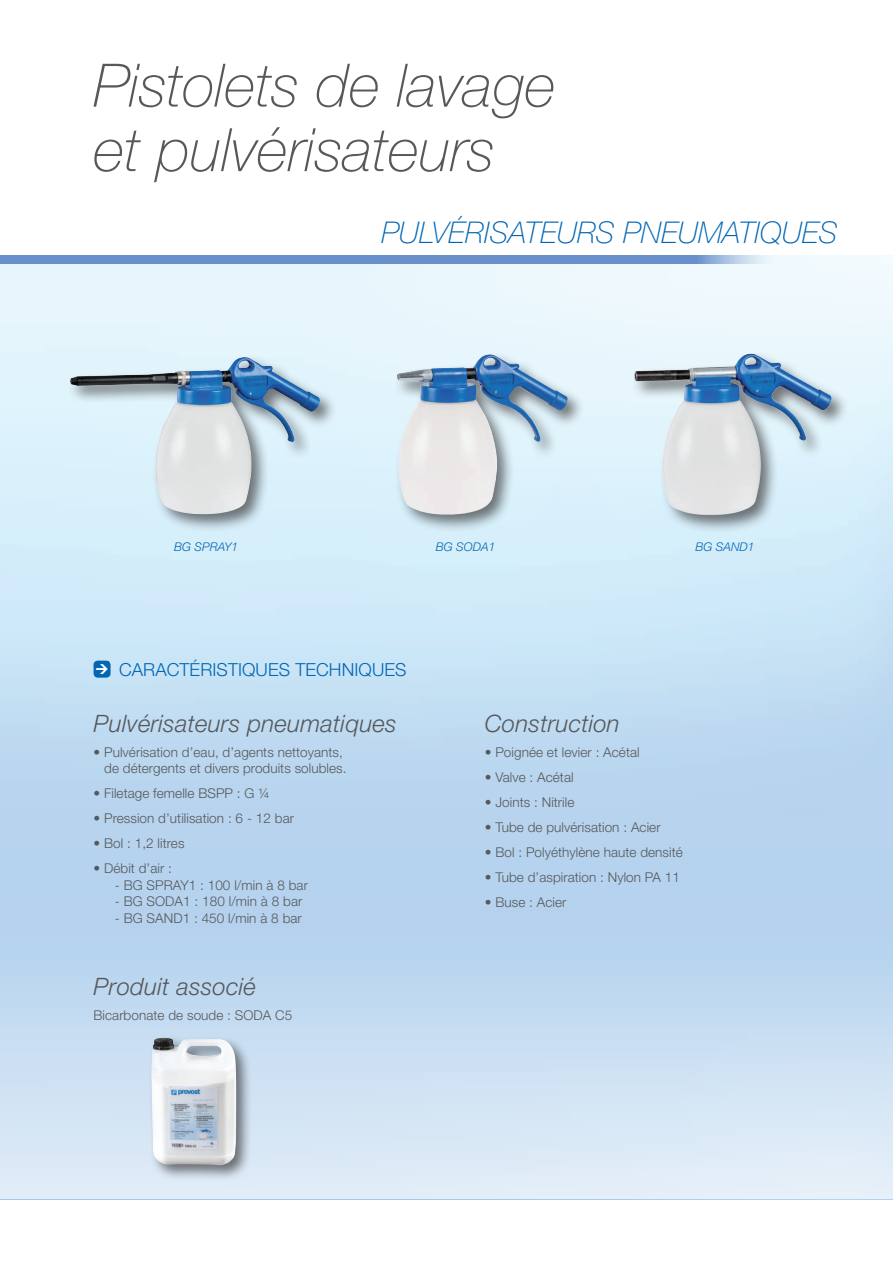
<style>
.page{position:relative;width:893px;height:1263px;background:#fff}
.page>*{position:absolute;margin:0;border:0;box-sizing:border-box;transform-origin:0 0}
.t1{font:italic 100 60px/64.5px "Helvetica Neue LT Std";color:#57585a}
.t2{font:italic 100 30px "Helvetica Neue LT Std";color:#0166b3}
.t3{font:italic 300 24px "Helvetica Neue LT Std";letter-spacing:.01em;color:#57585a}
.t4{font:300 18px "Helvetica Neue LT Std";letter-spacing:.005em;color:#0166b3}
.t5{font:300 13.5px/16.5px "Helvetica Neue LT Std";letter-spacing:.005em;color:#57585a;text-align:right}
.t6{font:italic 300 12px "Helvetica Neue LT Std";letter-spacing:.005em;color:#0166b3}
</style>
<div class="page">
<img style="left:0;top:264px;width:893px;height:586px">
<svg style="left:0;top:255px;width:893px;height:9px;background:#82a3d3"></svg>
<div style="left:0;top:850px;width:893px;height:349px;background:linear-gradient(to bottom,#accdec,#e2edf7)"></div>
<div style="left:94px;top:661px;width:17px;height:17px;background:#0166b3;border-radius:4px"></div>
<div style="left:67px;top:354px;width:271px;height:178px;background:#231f20;opacity:.6"></div>
<img style="left:70px;top:357px;width:251px;height:158px">
<div style="left:393px;top:351px;width:193px;height:182px;background:#231f20;opacity:.6"></div>
<img style="left:397px;top:354px;width:171px;height:161px">
<div style="left:631px;top:351px;width:218px;height:182px;background:#231f20;opacity:.6"></div>
<img style="left:617px;top:343px;width:221px;height:186px">
<div style="left:147px;top:1034px;width:106px;height:147px;background:#231f20;opacity:.6"></div>
<img style="left:151px;top:1037px;width:85px;height:128px">
<h1 class="t1" style="left:94px;top:53px;width:464px">Pistolets de lavage et pulvérisateurs</h1>
<h2 class="t2" style="left:381px;top:215px;width:458px">PULVÉRISATEURS PNEUMATIQUES</h2>
<p class="t6" style="left:174px;top:539px;width:65px">BG SPRAY1</p>
<p class="t6" style="left:436px;top:539px;width:61px">BG SODA1</p>
<p class="t6" style="left:695px;top:539px;width:61px">BG SAND1</p>
<h3 class="t4" style="left:119px;top:659px;width:289px">CARACTÉRISTIQUES TECHNIQUES</h3>
<h3 class="t3" style="left:94px;top:709px;width:305px">Pulvérisateurs pneumatiques</h3>
<p class="t5" style="left:94px;top:743px;width:254px">• Pulvérisation d’eau, d’agents nettoyants, de détergents et divers produits solubles.</p>
<p class="t5" style="left:94px;top:785px;width:178px">• Filetage femelle BSPP : G ¼</p>
<p class="t5" style="left:94px;top:810px;width:202px">• Pression d’utilisation : 6 - 12 bar</p>
<p class="t5" style="left:94px;top:835px;width:92px">• Bol : 1,2 litres</p>
<p class="t5" style="left:94px;top:860px;width:80px">• Débit d’air :</p>
<p class="t5" style="left:115px;top:876px;width:195px">- BG SPRAY1 : 100 l/min à 8 bar</p>
<p class="t5" style="left:115px;top:893px;width:189px">- BG SODA1 : 180 l/min à 8 bar</p>
<p class="t5" style="left:115px;top:909px;width:189px">- BG SAND1 : 450 l/min à 8 bar</p>
<h3 class="t3" style="left:94px;top:972px;width:164px">Produit associé</h3>
<p class="t5" style="left:94px;top:1007px;width:200px">Bicarbonate de soude : SODA C5</p>
<h3 class="t3" style="left:485px;top:709px;width:137px">Construction</h3>
<p class="t5" style="left:485px;top:743px;width:156px">• Poignée et levier : Acétal</p>
<p class="t5" style="left:485px;top:768px;width:90px">• Valve : Acétal</p>
<p class="t5" style="left:485px;top:793px;width:91px">• Joints : Nitrile</p>
<p class="t5" style="left:485px;top:818px;width:177px">• Tube de pulvérisation : Acier</p>
<p class="t5" style="left:485px;top:843px;width:200px">• Bol : Polyéthylène haute densité</p>
<p class="t5" style="left:485px;top:868px;width:197px">• Tube d’aspiration : Nylon PA 11</p>
<p class="t5" style="left:485px;top:893px;width:83px">• Buse : Acier</p>
</div>
